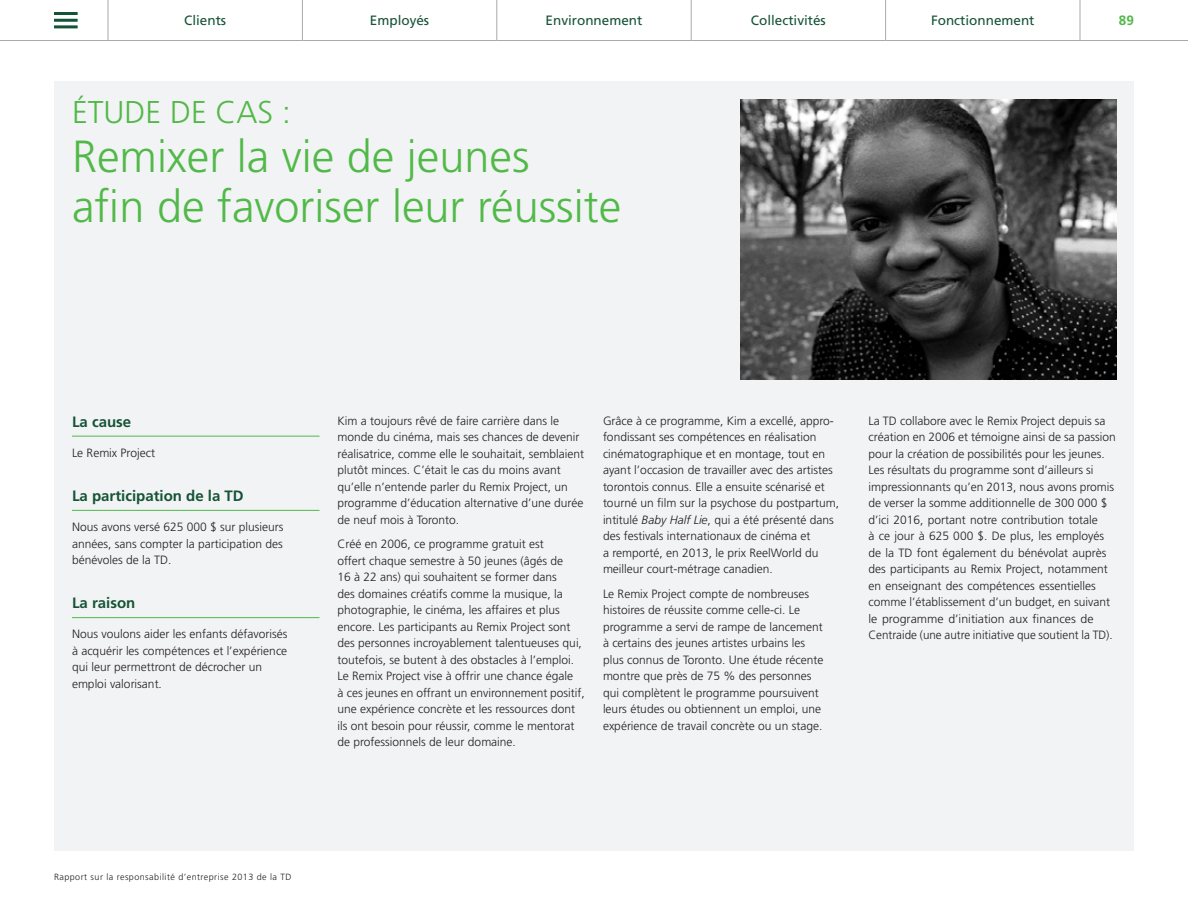
<style>
.page{position:relative;width:1188px;height:918px;background:#fff}
.page>*{position:absolute;margin:0;border:0;box-sizing:border-box;transform-origin:0 0}
.t1{font:300 45px/49.5px "Frutiger LT Std";color:#51b948}
.t2{font:300 31.5px "Frutiger LT Std";color:#51b948}
.t3{font:700 15px "Frutiger LT Std";color:#155336}
.t4{font:13.5px "Frutiger LT Std";color:#155336}
.t5{font:700 13.5px "Frutiger LT Std";color:#51b948}
.t6{font:300 12px/16.5px "Frutiger";color:#231f20}
.t7{font:300 9px "Frutiger LT Std";letter-spacing:.05em;color:#231f20}
.s1{font-family:"Frutiger LT Std";font-style:italic}
</style>
<div class="page">
<div style="left:54px;top:81px;width:1080px;height:769px;background:#f2f3f4"></div>
<hr style="left:72px;top:436px;width:248px;height:1px;background:#51b948">
<hr style="left:72px;top:510px;width:248px;height:1px;background:#51b948">
<hr style="left:72px;top:617px;width:248px;height:1px;background:#51b948">
<hr style="left:54px;top:12px;width:24px;height:3px;background:#155336">
<hr style="left:54px;top:19px;width:24px;height:3px;background:#155336">
<hr style="left:54px;top:25px;width:24px;height:3px;background:#155336">
<hr style="left:0;top:40px;width:108px;height:1px;background:#a8a9ad">
<hr style="left:108px;top:40px;width:194px;height:1px;background:#a8a9ad">
<hr style="left:302px;top:40px;width:195px;height:1px;background:#a8a9ad">
<hr style="left:497px;top:40px;width:194px;height:1px;background:#a8a9ad">
<hr style="left:691px;top:40px;width:195px;height:1px;background:#a8a9ad">
<hr style="left:108px;top:0;width:1px;height:40px;background:#a8a9ad">
<hr style="left:302px;top:0;width:1px;height:40px;background:#a8a9ad">
<hr style="left:496px;top:0;width:1px;height:40px;background:#a8a9ad">
<hr style="left:691px;top:0;width:1px;height:40px;background:#a8a9ad">
<hr style="left:885px;top:0;width:1px;height:40px;background:#a8a9ad">
<hr style="left:1080px;top:0;width:1px;height:40px;background:#a8a9ad">
<hr style="left:886px;top:40px;width:194px;height:1px;background:#a8a9ad">
<hr style="left:1080px;top:40px;width:108px;height:1px;background:#a8a9ad">
<img style="left:740px;top:99px;width:376px;height:281px">
<p class="t4" style="left:184px;top:13px;width:44px">Clients</p>
<p class="t4" style="left:370px;top:13px;width:61px">Employés</p>
<p class="t4" style="left:546px;top:13px;width:98px">Environnement</p>
<p class="t4" style="left:751px;top:13px;width:77px">Collectivités</p>
<p class="t4" style="left:931px;top:13px;width:105px">Fonctionnement</p>
<p class="t5" style="left:1119px;top:13px;width:17px">89</p>
<h2 class="t2" style="left:72px;top:94px;width:220px">ÉTUDE DE CAS :</h2>
<h2 class="t1" style="left:72px;top:133px;width:551px">Remixer la vie de jeunes<br>afin de favoriser leur réussite</h2>
<h3 class="t3" style="left:72px;top:413px;width:61px">La cause</h3>
<p class="t6" style="left:72px;top:445px;width:85px">Le Remix Project</p>
<h3 class="t3" style="left:72px;top:487px;width:173px">La participation de la TD</h3>
<p class="t6" style="left:72px;top:519px;width:213px;text-align:justify">Nous avons versé 625 000 $ sur plusieurs années, sans compter la participation des bénévoles de la TD.</p>
<h3 class="t3" style="left:72px;top:594px;width:65px">La raison</h3>
<p class="t6" style="left:72px;top:626px;width:217px">Nous voulons aider les enfants défavorisés à acquérir les compétences et l’expérience qui leur permettront de décrocher un emploi valorisant.</p>
<p class="t6" style="left:338px;top:412px;width:248px">Kim a toujours rêvé de faire carrière dans le monde du cinéma, mais ses chances de devenir réalisatrice, comme elle le souhaitait, semblaient plutôt minces. C’était le cas du moins avant qu’elle n’entende parler du Remix Project, un programme d’éducation alternative d’une durée de neuf mois à Toronto.</p>
<p class="t6" style="left:338px;top:536px;width:249px">Créé en 2006, ce programme gratuit est<br>offert chaque semestre à 50 jeunes (âgés de<br>16 à 22 ans) qui souhaitent se former dans<br>des domaines créatifs comme la musique, la photographie, le cinéma, les affaires et plus encore. Les participants au Remix Project sont des personnes incroyablement talentueuses qui, toutefois, se butent à des obstacles à l’emploi.<br>Le Remix Project vise à offrir une chance égale<br>à ces jeunes en offrant un environnement positif, une expérience concrète et les ressources dont ils ont besoin pour réussir, comme le mentorat de professionnels de leur domaine.</p>
<p class="t6" style="left:603px;top:412px;width:238px">Grâce à ce programme, Kim a excellé, appro&shy;fondissant ses compétences en réalisation cinématographique et en montage, tout en ayant l’occasion de travailler avec des artistes torontois connus. Elle a ensuite scénarisé et tourné un film sur la psychose du postpartum, intitulé <span class="s1">Baby Half Lie</span>, qui a été présenté dans des festivals internationaux de cinéma et<br>a remporté, en 2013, le prix ReelWorld du meilleur court-métrage canadien.</p>
<p class="t6" style="left:603px;top:586px;width:222px">Le Remix Project compte de nombreuses histoires de réussite comme celle-ci. Le programme a servi de rampe de lancement à certains des jeunes artistes urbains les plus connus de Toronto. Une étude récente montre que près de 75 % des personnes qui complètent le programme poursuivent leurs études ou obtiennent un emploi, une expérience de travail concrète ou un stage.</p>
<p class="t6" style="left:868px;top:412px;width:249px">La TD collabore avec le Remix Project depuis sa création en 2006 et témoigne ainsi de sa passion pour la création de possibilités pour les jeunes.<br>Les résultats du programme sont d’ailleurs si impressionnants qu’en 2013, nous avons promis de verser la somme additionnelle de 300 000 $ d’ici 2016, portant notre contribution totale<br>à ce jour à 625 000 $. De plus, les employés de la TD font également du bénévolat auprès des participants au Remix Project, notamment en enseignant des compétences essentielles comme l’établissement d’un budget, en suivant le programme d’initiation aux finances de Centraide (une autre initiative que soutient la TD).</p>
<p class="t7" style="left:54px;top:872px;width:239px">Rapport sur la responsabilité d’entreprise 2013 de la TD</p>
</div>
